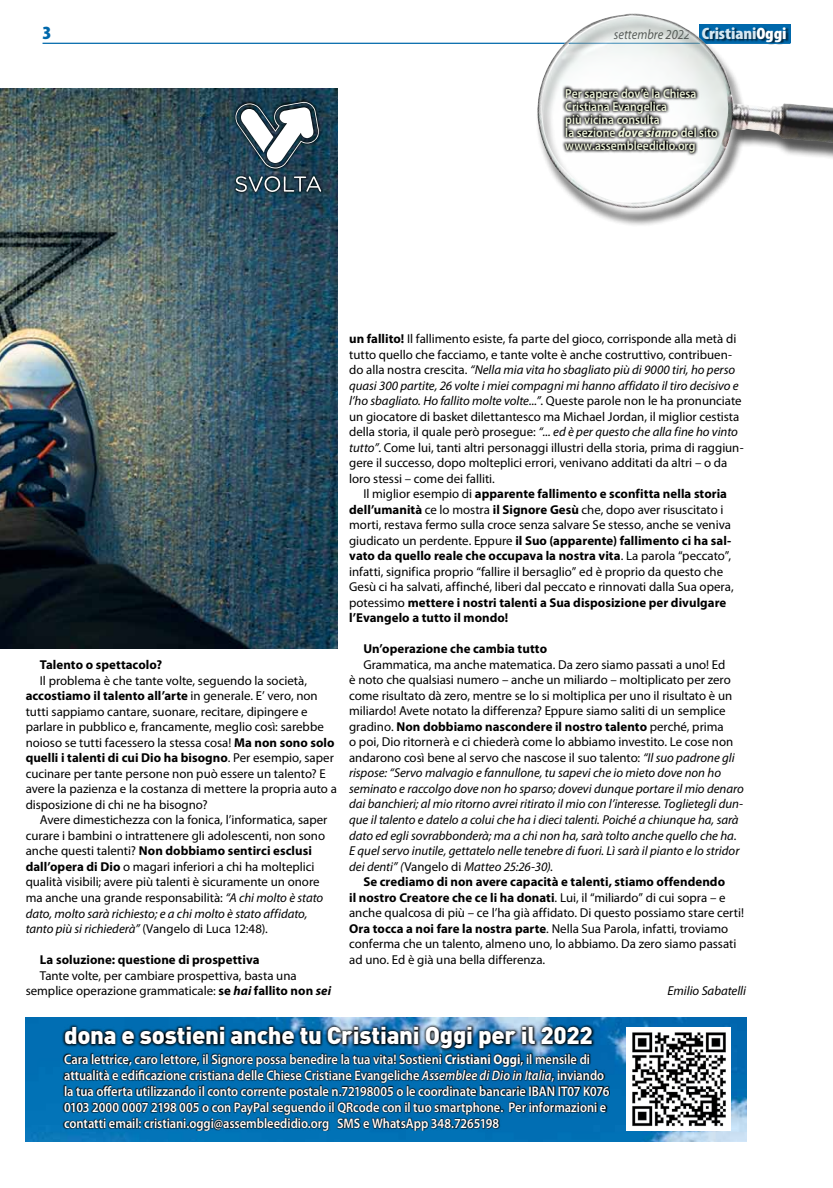
<style>
.page{position:relative;width:833px;height:1188px;background:#fff}
.page>*{position:absolute;margin:0;border:0;box-sizing:border-box;transform-origin:0 0}
.t1{font:900 23.88px "DIN";letter-spacing:-.01em;color:#fff}
.t2{font:900 condensed 18.75px "Myriad Pro";color:#0068ab;scale:1.1 1}
.t3{font:600 13.88px/16.1px "Myriad Pro";letter-spacing:-.005em;color:#fff;scale:.9 1}
.t4{font:italic 13.75px "Myriad Pro";color:#000;scale:.9 1}
.t5{font:600 13px/13px "Myriad Pro";color:#ecf2d9;scale:.9 1}
.t6{font:12.88px/15.5px "Myriad Pro";color:#000}
.t7{font:italic 12.88px/15.5px "Myriad Pro";letter-spacing:-.005em;color:#000}
.t8{font:700 12.88px "Myriad Pro";letter-spacing:.005em;color:#000}
.s1{font-weight:900;font-style:normal;font-stretch:condensed;font-size:16.62px;color:#d7e8f2}
.s2{font-weight:900;font-style:normal;font-stretch:condensed;font-size:16.62px;color:#fff}
.s3{font-weight:900;font-style:italic}
.s4{font-weight:700}
.s5{font-style:italic}
.s6{font-weight:700;font-style:italic}
.s7{font-style:normal}
.s8{font-weight:700;font-style:normal}
</style>
<div class="page">
<img style="left:26px;top:1017px;width:720px;height:123px">
<svg style="left:62px;top:1051px;width:548px;height:79px;background:#004774"></svg>
<img style="left:61px;top:1022px;width:533px;height:28px">
<div style="left:626px;top:1027px;width:104px;height:103px;background:#fff"></div>
<img style="left:632px;top:1032px;width:94px;height:95px">
<img style="left:0;top:89px;width:337px;height:559px">
<div style="left:698px;top:25px;width:92px;height:18px;background:#0068ab"></div>
<div style="left:703px;top:28px;width:86px;height:17px;background:#000;opacity:.6"></div>
<hr style="left:43px;top:43px;width:747px;height:1px;background:#0068ab">
<div style="left:535px;top:16px;width:212px;height:210px;background:#000;opacity:.75"></div>
<img style="left:537px;top:13px;width:197px;height:196px">
<div style="left:728px;top:106px;width:105px;height:65px;background:#000;opacity:.75"></div>
<img style="left:732px;top:103px;width:101px;height:50px">
<img style="left:541px;top:16px;width:191px;height:191px">
<svg style="left:561px;top:84px;width:159px;height:71px"></svg>
<svg style="left:232px;top:98px;width:91px;height:95px;background:#35505e"></svg>
<img style="left:235px;top:102px;width:84px;height:66px">
<h2 class="t2" style="left:43px;top:21px;width:10px">3</h2>
<p class="t4" style="left:614px;top:26px;width:193px">settembre 2022 <span class="s1">Cristiani</span><span class="s2">Oggi</span></p>
<p class="t5" style="left:565px;top:87px;width:171px">Per sapere dov’è la Chiesa<br>Cristiana Evangelica<br>più vicina consulta<br>la sezione <span class="s3">dove siamo</span> del sito www.assembleedidio.org</p>
<p class="t8" style="left:40px;top:656px;width:124px">Talento o spettacolo?</p>
<p class="t6" style="left:26px;top:672px;width:313px;text-indent:14px">Il problema è che tante volte, seguendo la società, <span class="s4">accostiamo il talento all’arte</span> in generale. E’ vero, non tutti sappiamo cantare, suonare, recitare, dipingere e parlare in pubblico e, francamente, meglio così: sarebbe noioso se tutti facessero la stessa cosa! <span class="s4">Ma non sono solo quelli i talenti di cui Dio ha bisogno</span>. Per esempio, saper cucinare per tante persone non può essere un talento? E avere la pazienza e la costanza di mettere la propria auto a disposizione di chi ne ha bisogno?</p>
<p class="t6" style="left:26px;top:811px;width:303px;text-indent:14px">Avere dimestichezza con la fonica, l’informatica, saper curare i bambini o intrattenere gli adolescenti, non sono anche questi talenti? <span class="s4">Non dobbiamo sentirci esclusi dall’opera di Dio</span> o magari inferiori a chi ha molteplici qualità visibili; avere più talenti è sicuramente un onore ma anche una grande responsabilità: <span class="s5">“A chi molto è stato dato, molto sarà richiesto; e a chi molto è stato affidato, tanto più si richiederà”</span> (Vangelo di Luca 12:48).</p>
<p class="t8" style="left:40px;top:951px;width:221px">La soluzione: questione di prospettiva</p>
<p class="t6" style="left:26px;top:966px;width:307px;text-indent:14px">Tante volte, per cambiare prospettiva, basta una semplice operazione grammaticale: <span class="s4">se</span> <span class="s6">hai</span> <span class="s4">fallito non</span> <span class="s6">sei</span></p>
<p class="t6" style="left:349px;top:330px;width:396px"><span class="s4">un fallito!</span> Il fallimento esiste, fa parte del gioco, corrisponde alla metà di tutto quello che facciamo, e tante volte è anche costruttivo, contribuen&shy;do alla nostra crescita. <span class="s5">“Nella mia vita ho sbagliato più di 9000 tiri, ho perso quasi 300 partite, 26 volte i miei compagni mi hanno affidato il tiro decisivo e l’ho sbagliato. Ho fallito molte volte...”</span>. Queste parole non le ha pronunciate un giocatore di basket dilettantesco ma Michael Jordan, il miglior cestista della storia, il quale però prosegue: <span class="s5">“... ed è per questo che alla fine ho vinto tutto”</span>. Come lui, tanti altri personaggi illustri della storia, prima di raggiun&shy;gere il successo, dopo molteplici errori, venivano additati da altri – o da loro stessi – come dei falliti.</p>
<p class="t6" style="left:349px;top:486px;width:386px;text-indent:14px">Il miglior esempio di <span class="s4">apparente fallimento e sconfitta nella storia dell’umanità</span> ce lo mostra <span class="s4">il Signore Gesù</span> che, dopo aver risuscitato i morti, restava fermo sulla croce senza salvare Se stesso, anche se veniva giudicato un perdente. Eppure <span class="s4">il Suo (apparente) fallimento ci ha sal&shy;vato da quello reale che occupava la nostra vita</span>. La parola “peccato”, infatti, significa proprio “fallire il bersaglio” ed è proprio da questo che Gesù ci ha salvati, affinché, liberi dal peccato e rinnovati dalla Sua opera, potessimo <span class="s4">mettere i nostri talenti a Sua disposizione per divulgare l’Evangelo a tutto il mondo!</span></p>
<p class="t8" style="left:363px;top:640px;width:185px">Un’operazione che cambia tutto</p>
<p class="t7" style="left:349px;top:656px;width:396px;text-indent:14px"><span class="s7">Grammatica, ma anche matematica. Da zero siamo passati a uno! Ed<br>è noto che qualsiasi numero – anche un miliardo – moltiplicato per zero come risultato dà zero, mentre se lo si moltiplica per uno il risultato è un miliardo! Avete notato la differenza? Eppure siamo saliti di un semplice gradino.</span> <span class="s8">Non dobbiamo nascondere il nostro talento</span> <span class="s7">perché, prima<br>o poi, Dio ritornerà e ci chiederà come lo abbiamo investito. Le cose non andarono così bene al servo che nascose il suo talento:</span> “Il suo padrone gli rispose: “Servo malvagio e fannullone, tu sapevi che io mieto dove non ho seminato e raccolgo dove non ho sparso; dovevi dunque portare il mio denaro dai banchieri; al mio ritorno avrei ritirato il mio con l’interesse. Toglietegli dun&shy;que il talento e datelo a colui che ha i dieci talenti. Poiché a chiunque ha, sarà dato ed egli sovrabbonderà; ma a chi non ha, sarà tolto anche quello che ha.<br>E quel servo inutile, gettatelo nelle tenebre di fuori. Lì sarà il pianto e lo stridor dei denti” (<span class="s7">Vangelo di</span> Matteo 25:26-30)<span class="s7">.</span></p>
<p class="t6" style="left:349px;top:873px;width:396px;text-indent:14px"><span class="s4">Se crediamo di non avere capacità e talenti, stiamo offendendo<br>il nostro Creatore che ce li ha donati</span>. Lui, il “miliardo” di cui sopra – e anche qualcosa di più – ce l’ha già affidato. Di questo possiamo stare certi!<br><span class="s4">Ora tocca a noi fare la nostra parte</span>. Nella Sua Parola, infatti, troviamo conferma che un talento, almeno uno, lo abbiamo. Da zero siamo passati ad uno. Ed è già una bella differenza.</p>
<p class="t7" style="left:667px;top:982px;width:80px">Emilio Sabatelli</p>
<h1 class="t1" style="left:64px;top:1019px;width:530px">dona e sostieni anche tu Cristiani Oggi per il 2022</h1>
<p class="t3" style="left:64px;top:1050px;width:607px">Cara lettrice, caro lettore, il Signore possa benedire la tua vita! Sostieni <span class="s4">Cristiani Oggi</span>, il mensile di attualità e edificazione cristiana delle Chiese Cristiane Evangeliche <span class="s5">Assemblee di Dio in Italia</span>, inviando la tua offerta utilizzando il conto corrente postale n.72198005 o le coordinate bancarie IBAN IT07 K076<br>0103 2000 0007 2198 005 o con PayPal seguendo il QRcode con il tuo smartphone. Per informazioni e contatti email: cristiani.oggi@assembleedidio.org SMS e WhatsApp 348.7265198</p>
</div>
